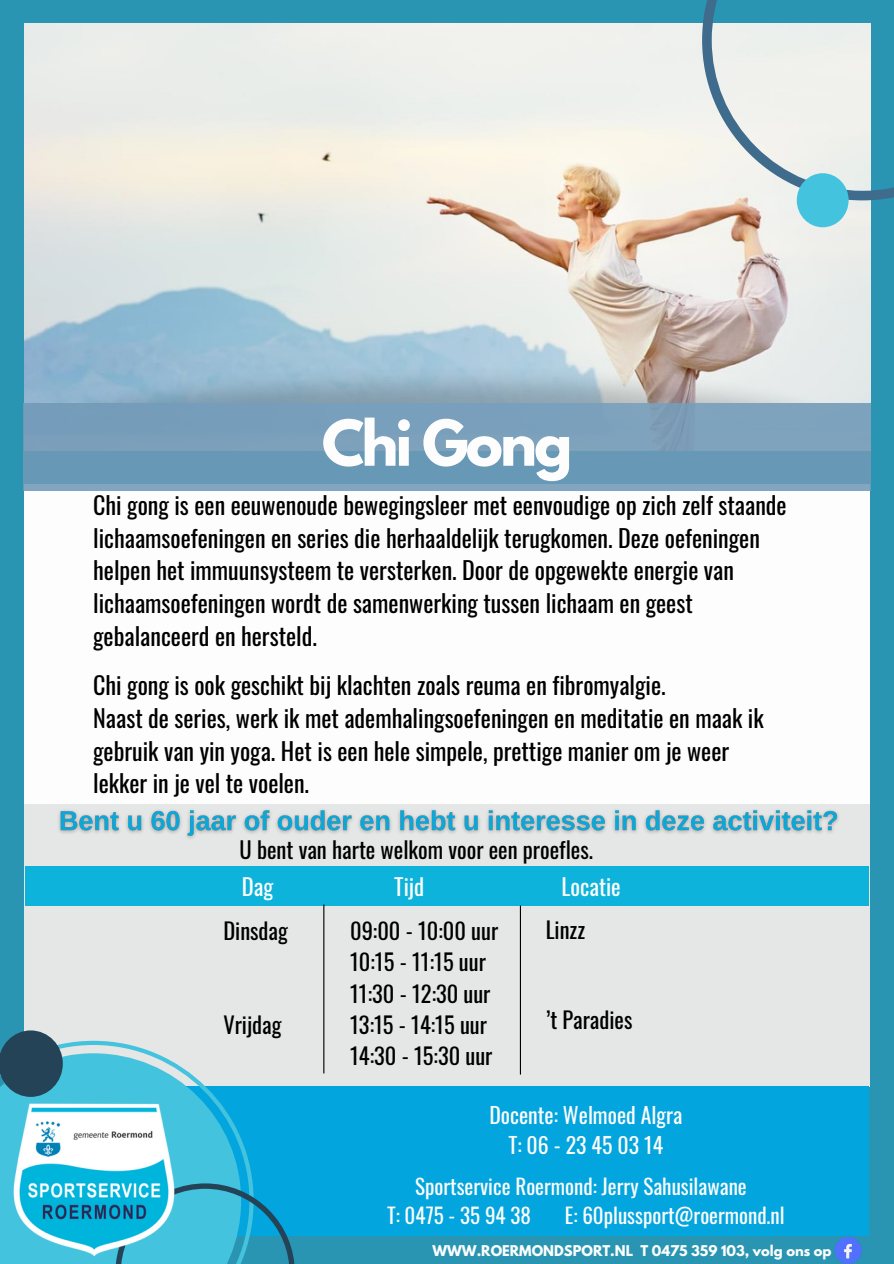
<style>
.page{position:relative;width:894px;height:1264px;background:#fff}
.page>*{position:absolute;margin:0;border:0;box-sizing:border-box;transform-origin:0 0}
.t1{font:700 55.95px "League Spartan";letter-spacing:-.05em;color:#fdfdfd}
.t2{font:24px/32.7px "Oswald";color:#000}
.t3{font:22.65px "Oswald";color:#000}
.t4{font:22.65px "Oswald";color:#fdfefe}
.t5{font:22.5px "Oswald";color:#000}
.t6{font:22.35px "Oswald";color:#000}
.t7{font:21.75px "Oswald";color:#fdfdfd}
.t8{font:21px "Oswald";color:#fdfdfd}
.t9{font:700 13.2px "League Spartan";color:#fdfefe}
</style>
<div class="page">
<div style="left:0;top:0;width:893px;height:1263px;background:#2995b3"></div>
<div style="left:25px;top:484px;width:844px;height:335px;background:#fdfdfd"></div>
<div style="left:25px;top:803px;width:844px;height:283px;background:#e5e6e6"></div>
<div style="left:28px;top:1086px;width:840px;height:149px;background:#03a5de"></div>
<img style="left:25px;top:24px;width:844px;height:299px">
<svg style="left:702px;top:0;width:191px;height:200px"></svg>
<div style="left:796px;top:173px;width:52px;height:54px;background:#43c3dd;border-radius:50%"></div>
<img style="left:834px;top:1237px;width:27px;height:26px">
<svg style="left:63px;top:1040px;width:190px;height:143px"></svg>
<svg style="left:63px;top:1053px;width:178px;height:130px"></svg>
<svg style="left:207px;top:1183px;width:88px;height:80px"></svg>
<svg style="left:0;top:1030px;width:63px;height:39px"></svg>
<img style="left:0;top:1069px;width:207px;height:194px">
<div style="left:25px;top:866px;width:843px;height:39px;background:#0db3da"></div>
<hr style="left:323px;top:904px;width:1px;height:169px;background:#000">
<hr style="left:519px;top:905px;width:2px;height:169px;background:#000">
<img style="left:24px;top:323px;width:847px;height:160px">
<svg style="left:23px;top:403px;width:846px;height:87px;background:#739db9"></svg>
<img style="left:52px;top:803px;width:793px;height:36px">
<p class="t1" style="left:322px;top:415px;width:252px">Chi Gong</p>
<p class="t2" style="left:93px;top:488px;width:694px">Chi gong is een eeuwenoude bewegingsleer met eenvoudige op zich zelf staande lichaamsoefeningen en series die herhaaldelijk terugkomen. Deze oefeningen helpen het immuunsysteem te versterken. Door de opgewekte energie van lichaamsoefeningen wordt de samenwerking tussen lichaam en geest gebalanceerd en hersteld.</p>
<p class="t2" style="left:93px;top:668px;width:573px">Chi gong is ook geschikt bij klachten zoals reuma en fibromyalgie.</p>
<p class="t2" style="left:93px;top:700px;width:672px">Naast de series, werk ik met ademhalingsoefeningen en meditatie en maak ik gebruik van yin yoga. Het is een hele simpele, prettige manier om je weer lekker in je vel te voelen.</p>
<p class="t3" style="left:239px;top:832px;width:355px">U bent van harte welkom voor een proefles.</p>
<p class="t4" style="left:242px;top:869px;width:33px">Dag</p>
<p class="t4" style="left:394px;top:869px;width:31px">Tijd</p>
<p class="t4" style="left:561px;top:869px;width:61px">Locatie</p>
<p class="t5" style="left:223px;top:912px;width:66px">Dinsdag</p>
<p class="t6" style="left:545px;top:911px;width:41px">Linzz</p>
<p class="t5" style="left:350px;top:912px;width:150px">09:00 - 10:00 uur</p>
<p class="t5" style="left:350px;top:944px;width:137px">10:15 - 11:15 uur</p>
<p class="t5" style="left:350px;top:975px;width:142px">11:30 - 12:30 uur</p>
<p class="t5" style="left:350px;top:1007px;width:138px">13:15 - 14:15 uur</p>
<p class="t5" style="left:350px;top:1038px;width:144px">14:30 - 15:30 uur</p>
<p class="t6" style="left:545px;top:1002px;width:88px">’t Paradies</p>
<p class="t5" style="left:223px;top:1007px;width:60px">Vrijdag</p>
<p class="t7" style="left:489px;top:1097px;width:194px">Docente: Welmoed Algra</p>
<p class="t7" style="left:508px;top:1127px;width:156px">T: 06 - 23 45 03 14</p>
<p class="t8" style="left:415px;top:1169px;width:333px">Sportservice Roermond: Jerry Sahusilawane</p>
<p class="t8" style="left:387px;top:1199px;width:146px">T: 0475 - 35 94 38</p>
<p class="t8" style="left:564px;top:1199px;width:221px">E: 60plussport@roermond.nl</p>
<p class="t9" style="left:432px;top:1244px;width:400px">WWW.ROERMONDSPORT.NL T 0475 359 103, volg ons op</p>
</div>
